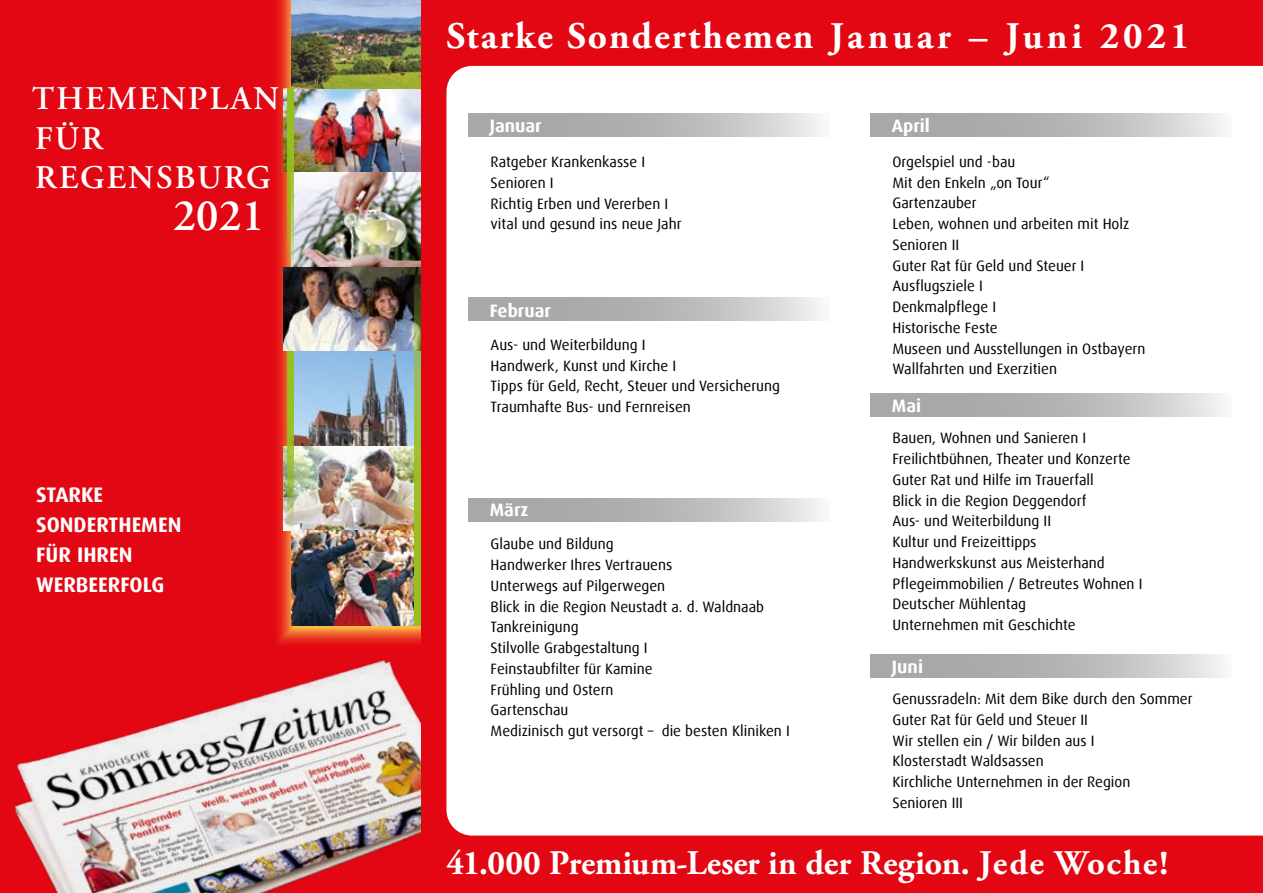
<style>
.page{position:relative;width:1263px;height:893px;background:#e30613}
.page>*{position:absolute;margin:0;border:0;box-sizing:border-box;transform-origin:0 0}
.t1{font:600 45px "Adobe Garamond Pro";color:#fff}
.t2{font:700 37.5px "Adobe Garamond Pro";letter-spacing:.055em;color:#fff}
.t3{font:700 34.5px "Adobe Garamond Pro";letter-spacing:.005em;color:#fff}
.t4{font:600 33px/39.6px "Adobe Garamond Pro";letter-spacing:.065em;color:#fff}
.t5{font:700 21px/30px "Dax Offc Pro";color:#fff}
.t6{font:700 18px "Dax Offc Pro";color:#fff}
.t7{font:15px/20.7px "Dax Offc Pro";color:#000}
</style>
<div class="page">
<img style="left:14px;top:659px;width:407px;height:234px">
<div style="left:446px;top:66px;width:817px;height:770px;background:#fff"></div>
<svg style="left:276px;top:0;width:145px;height:645px"></svg>
<img style="left:294px;top:172px;width:127px;height:96px">
<img style="left:294px;top:351px;width:121px;height:96px">
<img style="left:283px;top:88px;width:138px;height:84px">
<img style="left:283px;top:268px;width:132px;height:83px">
<img style="left:283px;top:447px;width:132px;height:83px">
<img style="left:292px;top:0;width:129px;height:89px">
<img style="left:292px;top:530px;width:123px;height:96px">
<svg style="left:288px;top:88px;width:6px;height:180px"></svg>
<svg style="left:288px;top:351px;width:6px;height:179px"></svg>
<svg style="left:415px;top:268px;width:6px;height:358px;background:#86aa32"></svg>
<svg style="left:468px;top:114px;width:362px;height:23px;background:#bcbcbb"></svg>
<svg style="left:468px;top:298px;width:362px;height:23px;background:#bcbcbb"></svg>
<svg style="left:468px;top:498px;width:362px;height:24px;background:#bcbcbb"></svg>
<svg style="left:871px;top:114px;width:361px;height:23px;background:#bcbcbb"></svg>
<svg style="left:871px;top:393px;width:361px;height:24px;background:#bcbcbb"></svg>
<svg style="left:871px;top:654px;width:361px;height:24px;background:#bcbcbb"></svg>
<h3 class="t4" style="left:32px;top:79px;width:249px">THEMENPLAN<br>FÜR<br>REGENSBURG</h3>
<h1 class="t1" style="left:173px;top:190px;width:93px">2021</h1>
<h3 class="t5" style="left:36px;top:480px;width:147px">STARKE<br>SONDERTHEMEN<br>FÜR IHREN<br>WERBEERFOLG</h3>
<h2 class="t2" style="left:446px;top:15px;width:745px">Starke Sonderthemen Januar – Juni 2021</h2>
<p class="t6" style="left:490px;top:114px;width:54px">Januar</p>
<p class="t7" style="left:491px;top:152px;width:192px">Ratgeber Krankenkasse I<br>Senioren I<br>Richtig Erben und Vererben I vital und gesund ins neue Jahr</p>
<p class="t6" style="left:490px;top:299px;width:63px">Februar</p>
<p class="t7" style="left:491px;top:334px;width:291px">Aus- und Weiterbildung I<br>Handwerk, Kunst und Kirche I<br>Tipps für Geld, Recht, Steuer und Versicherung Traumhafte Bus- und Fernreisen</p>
<p class="t6" style="left:490px;top:498px;width:40px">März</p>
<p class="t7" style="left:491px;top:534px;width:301px">Glaube und Bildung<br>Handwerker Ihres Vertrauens<br>Unterwegs auf Pilgerwegen<br>Blick in die Region Neustadt a. d. Waldnaab<br>Tankreinigung<br>Stilvolle Grabgestaltung I<br>Feinstaubfilter für Kamine<br>Frühling und Ostern<br>Gartenschau<br>Medizinisch gut versorgt – die besten Kliniken I</p>
<p class="t6" style="left:892px;top:114px;width:40px">April</p>
<p class="t7" style="left:892px;top:152px;width:255px">Orgelspiel und -bau<br>Mit den Enkeln „on Tour“<br>Gartenzauber<br>Leben, wohnen und arbeiten mit Holz<br>Senioren II<br>Guter Rat für Geld und Steuer I<br>Ausflugsziele I<br>Denkmalpflege I<br>Historische Feste<br>Museen und Ausstellungen in Ostbayern<br>Wallfahrten und Exerzitien</p>
<p class="t6" style="left:892px;top:394px;width:31px">Mai</p>
<p class="t7" style="left:892px;top:428px;width:252px">Bauen, Wohnen und Sanieren I<br>Freilichtbühnen, Theater und Konzerte<br>Guter Rat und Hilfe im Trauerfall<br>Blick in die Region Deggendorf<br>Aus- und Weiterbildung II<br>Kultur und Freizeittipps<br>Handwerkskunst aus Meisterhand<br>Pflegeimmobilien / Betreutes Wohnen I<br>Deutscher Mühlentag<br>Unternehmen mit Geschichte</p>
<p class="t6" style="left:892px;top:655px;width:33px">Juni</p>
<p class="t7" style="left:892px;top:689px;width:302px">Genussradeln: Mit dem Bike durch den Sommer<br>Guter Rat für Geld und Steuer II<br>Wir stellen ein / Wir bilden aus I<br>Klosterstadt Waldsassen<br>Kirchliche Unternehmen in der Region<br>Senioren III</p>
<h3 class="t3" style="left:446px;top:843px;width:723px">41.000 Premium-Leser in der Region. Jede Woche!</h3>
</div>
